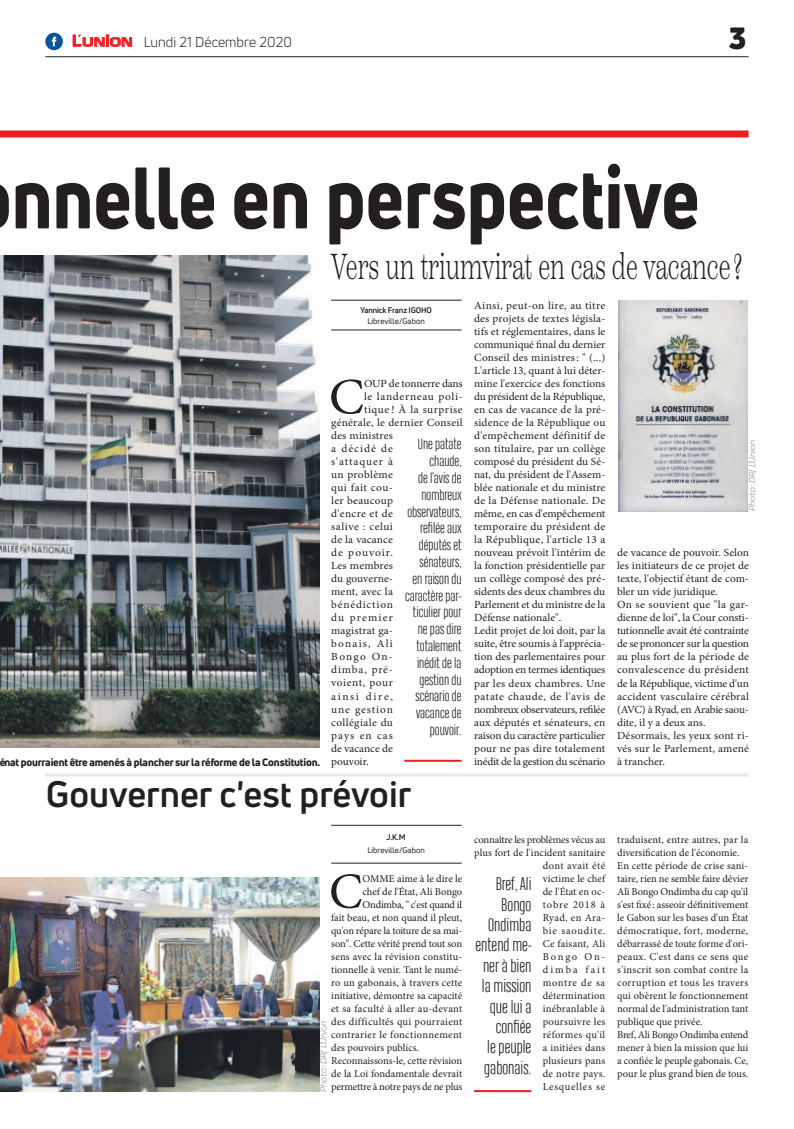
<style>
.page{position:relative;width:794px;height:1129px;background:#fff}
.page>*{position:absolute;margin:0;border:0;box-sizing:border-box;transform-origin:0 0}
.t1{font:800 85px "Uni Neue";color:#231f20;scale:.85 1}
.t2{font:50.9px "Minion Pro";color:#231f20;scale:1.04 1}
.t3{font:50.5px "Minion Pro";color:#231f20}
.t4{font:300 36px "Scotch Text";color:#231f20;scale:.64 1}
.t5{font:700 36px "Uni Neue";color:#231f20}
.t6{font:900 30px "Uni Neue";color:#231f20}
.t7{font:300 17px/20.4px "Heading Compressed Pro";color:#231f20;text-align:right}
.t8{font:300 14px/16.8px "Heading Compressed Pro";color:#231f20;text-align:right}
.t9{font:14px "Uni Neue";color:#231f20}
.t10{font:10.9px/13px "Minion Pro";letter-spacing:.005em;color:#231f20;scale:1.04 1}
.t11{font:10.9px "Minion Pro";letter-spacing:.045em;color:#231f20;scale:1.04 1}
.t12{font:10.9px "Minion Pro";letter-spacing:.025em;color:#231f20;scale:1.04 1}
.t13{font:10.9px "Minion Pro";letter-spacing:.035em;color:#231f20;scale:1.04 1}
.t14{font:10.9px "Minion Pro";letter-spacing:.08em;color:#231f20;scale:1.04 1}
.t15{font:10.9px "Minion Pro";letter-spacing:.07em;color:#231f20;scale:1.04 1}
.t16{font:10.9px "Minion Pro";letter-spacing:.105em;color:#231f20;scale:1.04 1}
.t17{font:10.9px "Minion Pro";letter-spacing:.09em;color:#231f20;scale:1.04 1}
.t18{font:10.9px "Minion Pro";letter-spacing:-.015em;color:#231f20;scale:1.04 1}
.t19{font:10.9px "Minion Pro";letter-spacing:.06em;color:#231f20;scale:1.04 1}
.t20{font:10.9px "Minion Pro";letter-spacing:.03em;color:#231f20;scale:1.04 1}
.t21{font:10.9px "Minion Pro";letter-spacing:.085em;color:#231f20;scale:1.04 1}
.t22{font:10.9px "Minion Pro";letter-spacing:.145em;color:#231f20;scale:1.04 1}
.t23{font:10.5px/13px "Minion Pro";letter-spacing:.005em;color:#231f20;text-align:right}
.t24{font:10.5px "Minion Pro";letter-spacing:.03em;color:#231f20}
.t25{font:800 10.5px "Uni Neue";letter-spacing:-.015em;color:#231f20}
.t26{font:10.5px "Minion Pro";letter-spacing:-.025em;color:#231f20}
.t27{font:10.5px "Minion Pro";letter-spacing:-.015em;color:#231f20}
.t28{font:10.5px "Minion Pro";letter-spacing:-.02em;color:#231f20}
.t29{font:italic 9px "Praktika";color:#818386}
.t30{font:8px "Uni Neue";color:#231f20}
.t31{font:700 8px "Uni Neue";letter-spacing:-.02em;color:#231f20}
.s1{font-family:"Eurostile";font-weight:600;font-size:15px;color:#ee1d23}
.s2{font-family:"Eurostile";font-weight:600;font-size:11.4px;color:#ee1d23}
</style>
<div class="page">
<hr style="left:45px;top:56px;width:703px;height:1px;background:#231f20">
<div style="left:0;top:130px;width:748px;height:7px;background:#ee1d23"></div>
<img style="left:0;top:255px;width:320px;height:492px">
<img style="left:0;top:877px;width:320px;height:214px">
<img style="left:619px;top:300px;width:128px;height:211px">
<svg style="left:72px;top:34px;width:60px;height:13px"></svg>
<div style="left:45px;top:33px;width:18px;height:17px;background:#08549e;border-radius:50%"></div>
<svg style="left:52px;top:37px;width:4px;height:9px"></svg>
<hr style="left:331px;top:329px;width:130px;height:1px;background:#231f20">
<hr style="left:331px;top:300px;width:130px;height:1px;background:#231f20">
<hr style="left:404px;top:759px;width:57px;height:2px;background:#ee1d23">
<hr style="left:45px;top:773px;width:703px;height:3px;background:#e7e8e2">
<hr style="left:331px;top:862px;width:130px;height:1px;background:#231f20">
<hr style="left:331px;top:825px;width:130px;height:1px;background:#231f20">
<hr style="left:474px;top:1089px;width:57px;height:2px;background:#ee1d23">
<p class="t9" style="left:72px;top:33px;width:221px"><span class="s1">L</span><span class="s2">UNION</span> Lundi 21 Décembre 2020</p>
<h3 class="t6" style="left:729px;top:17px;width:19px">3</h3>
<h1 class="t1" style="left:12px;top:140px;width:810px">nnelle en perspective</h1>
<p class="t25" style="left:-1px;top:755px;width:323px">énat pourraient être amenés à plancher sur la réforme de la Constitution.</p>
<h3 class="t4" style="left:331px;top:245px;width:644px">Vers un triumvirat en cas de vacance?</h3>
<p class="t31" style="left:360px;top:305px;width:73px">Yannick Franz IGOHO</p>
<p class="t30" style="left:367px;top:316px;width:59px">Libreville/Gabon</p>
<p class="t10" style="left:474px;top:299px;width:128px">Ainsi, peut-on lire, au titre des projets de textes législa&shy;tifs et réglementaires, dans le communiqué final du dernier<br>Conseil des ministres: " (...)<br>L'article 13, quant à lui déter&shy;mine l'exercice des fonctions du président de la République, en cas de vacance de la pré&shy;sidence de la République ou d'empêchement définitif de son titulaire, par un collège composé du président du Sé&shy;nat, du président de l'Assem&shy;blée nationale et du ministre de la Défense nationale. De même, en cas d'empêchement temporaire du président de la République, l'article 13 a nouveau prévoit l'intérim de la fonction présidentielle par un collège composé des pré&shy;sidents des deux chambres du<br>Parlement et du ministre de la<br>Défense nationale".<br>Ledit projet de loi doit, par la suite, être soumis à l'apprécia&shy;tion des parlementaires pour adoption en termes identiques par les deux chambres. Une patate chaude, de l'avis de nombreux observateurs, refilée aux députés et sénateurs, en raison du caractère particulier pour ne pas dire totalement inédit de la gestion du scénario</p>
<h2 class="t2" style="left:329px;top:363px;width:35px">C</h2>
<p class="t18" style="left:364px;top:376px;width:96px">OUP de tonnerre dans</p>
<p class="t19" style="left:364px;top:389px;width:96px">le landerneau poli-</p>
<p class="t11" style="left:364px;top:402px;width:96px">tique ! À la surprise</p>
<p class="t12" style="left:331px;top:415px;width:128px">générale, le dernier Conseil</p>
<p class="t10" style="left:331px;top:429px;width:61px">des ministres</p>
<p class="t17" style="left:331px;top:441px;width:61px">a décidé de</p>
<p class="t14" style="left:331px;top:454px;width:61px">s'attaquer à</p>
<p class="t20" style="left:331px;top:467px;width:61px">un problème</p>
<p class="t13" style="left:331px;top:480px;width:61px">qui fait cou-</p>
<p class="t12" style="left:331px;top:493px;width:61px">ler beaucoup</p>
<p class="t13" style="left:331px;top:506px;width:61px">d'encre et de</p>
<p class="t11" style="left:331px;top:519px;width:61px">salive : celui</p>
<p class="t10" style="left:331px;top:533px;width:61px">de la vacance</p>
<p class="t21" style="left:331px;top:545px;width:61px">de pouvoir.</p>
<p class="t10" style="left:331px;top:559px;width:61px">Les membres</p>
<p class="t10" style="left:331px;top:572px;width:61px">du gouverne-</p>
<p class="t10" style="left:331px;top:585px;width:61px">ment, avec la</p>
<p class="t15" style="left:331px;top:597px;width:61px">bénédiction</p>
<p class="t16" style="left:331px;top:610px;width:61px">du premier</p>
<p class="t10" style="left:331px;top:624px;width:61px">magistrat ga-</p>
<p class="t16" style="left:331px;top:636px;width:61px">bonais, Ali</p>
<p class="t10" style="left:331px;top:650px;width:61px">Bongo On-</p>
<p class="t15" style="left:331px;top:662px;width:61px">dimba, pré-</p>
<p class="t11" style="left:331px;top:675px;width:61px">voient, pour</p>
<p class="t22" style="left:331px;top:688px;width:61px">ainsi dire,</p>
<p class="t14" style="left:331px;top:701px;width:61px">une gestion</p>
<p class="t13" style="left:331px;top:714px;width:61px">collégiale du</p>
<p class="t17" style="left:331px;top:727px;width:61px">pays en cas</p>
<p class="t10" style="left:331px;top:741px;width:61px">de vacance de</p>
<p class="t10" style="left:331px;top:754px;width:38px">pouvoir.</p>
<p class="t8" style="left:405px;top:437px;width:58px">Une patate chaude,<br>de l’avis de nombreux observateurs, refilée aux députés et sénateurs,<br>en raison du caractère par&shy;ticulier pour ne pas dire totalement inédit de la gestion du scénario de vacance de pouvoir.</p>
<p class="t29" style="left:746px;top:511px;width:73px;rotate:-90deg">Photo : DR/ L’Union</p>
<p class="t10" style="left:617px;top:546px;width:128px">de vacance de pouvoir. Selon les initiateurs de ce projet de texte, l'objectif étant de com&shy;bler un vide juridique.<br>On se souvient que "la gar&shy;dienne de loi", la Cour consti&shy;tutionnelle avait été contrainte de se prononcer sur la question au plus fort de la période de convalescence du président de la République, victime d'un accident vasculaire cérébral (AVC) à Ryad, en Arabie saou&shy;dite, il y a deux ans.<br>Désormais, les yeux sont ri&shy;vés sur le Parlement, amené à trancher.</p>
<h3 class="t5" style="left:46px;top:771px;width:367px">Gouverner c'est prévoir</h3>
<p class="t31" style="left:386px;top:832px;width:21px">J.K.M</p>
<p class="t30" style="left:367px;top:845px;width:59px">Libreville/Gabon</p>
<h3 class="t3" style="left:329px;top:857px;width:35px">C</h3>
<p class="t23" style="left:362px;top:871px;width:101px">OMME aime à le dire le</p>
<p class="t23" style="left:362px;top:884px;width:101px">chef de l'État, Ali Bongo</p>
<p class="t28" style="left:362px;top:897px;width:101px">Ondimba, " c'est quand il</p>
<p class="t23" style="left:331px;top:910px;width:132px">fait beau, et non quand il pleut,</p>
<p class="t26" style="left:331px;top:923px;width:132px">qu'on répare la toiture de sa mai-</p>
<p class="t27" style="left:331px;top:936px;width:132px">son". Cette vérité prend tout son</p>
<p class="t23" style="left:331px;top:949px;width:132px">sens avec la révision constitu-</p>
<p class="t23" style="left:331px;top:962px;width:132px">tionnelle à venir. Tant le numé-</p>
<p class="t23" style="left:331px;top:975px;width:132px">ro un gabonais, à travers cette</p>
<p class="t23" style="left:331px;top:988px;width:132px">initiative, démontre sa capacité</p>
<p class="t24" style="left:331px;top:1001px;width:133px">et sa faculté à aller au-devant</p>
<p class="t24" style="left:331px;top:1014px;width:133px">des difficultés qui pourraient</p>
<p class="t24" style="left:331px;top:1027px;width:132px">contrarier le fonctionnement</p>
<p class="t23" style="left:331px;top:1040px;width:89px">des pouvoirs publics.</p>
<p class="t23" style="left:331px;top:1053px;width:132px">Reconnaissons-le, cette révision</p>
<p class="t23" style="left:331px;top:1066px;width:132px">de la Loi fondamentale devrait</p>
<p class="t26" style="left:331px;top:1079px;width:132px">permettre à notre pays de ne plus</p>
<p class="t29" style="left:317px;top:1091px;width:73px;rotate:-90deg">Photo : DR/ L’Union</p>
<p class="t23" style="left:474px;top:832px;width:132px">connaître les problèmes vécus au plus fort de l'incident sanitaire dont avait été<br>victime le chef<br>de l'État en oc-<br>tobre 2018 à<br>Ryad, en Ara-<br>bie saoudite.<br>Ce faisant, Ali<br>Bongo On-<br>dimba fait<br>montre de sa<br>détermination<br>inébranlable à<br>poursuivre les<br>réformes qu'il<br>a initiées dans<br>plusieurs pans<br>de notre pays.<br>Lesquelles se</p>
<p class="t23" style="left:617px;top:832px;width:133px;text-align:left">traduisent, entre autres, par la diversification de l'économie.<br>En cette période de crise sani&shy;taire, rien ne semble faire dévier<br>Ali Bongo Ondimba du cap qu'il s'est fixé : asseoir définitivement le Gabon sur les bases d'un État démocratique, fort, moderne, débarrassé de toute forme d'ori&shy;peaux. C'est dans ce sens que s'inscrit son combat contre la corruption et tous les travers qui obèrent le fonctionnement normal de l'administration tant publique que privée.<br>Bref, Ali Bongo Ondimba entend mener à bien la mission que lui a confiée le peuple gabonais. Ce, pour le plus grand bien de tous.</p>
<h3 class="t7" style="left:475px;top:875px;width:57px">Bref, Ali<br>Bongo<br>Ondimba entend me&shy;ner à bien la mission que lui a confiée<br>le peuple gabonais.</h3>
</div>
